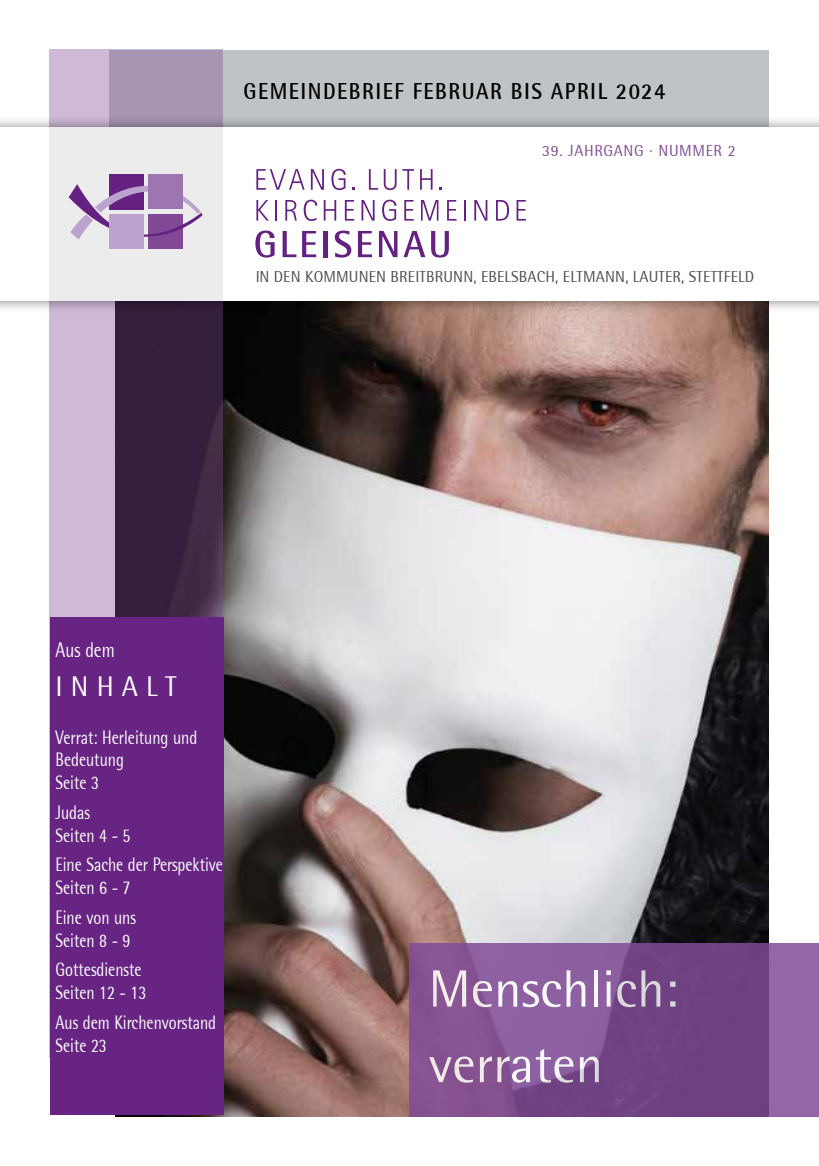
<style>
.page{position:relative;width:819px;height:1166px;background:#fff}
.page>*{position:absolute;margin:0;border:0;box-sizing:border-box;transform-origin:0 0}
.t1{font:52.5px/75.6px "Rotis Semi Sans";color:#fff}
.t2{font:28px "Rotis Semi Sans";letter-spacing:.29em;color:#fff}
.t3{font:700 22.75px "Rotis Semi Sans";letter-spacing:.07em;color:#000;scale:.93 1}
.t4{font:21px "Rotis Semi Sans";color:#fff;scale:.82 1}
.t5{font:19.25px/22.8px "Rotis Semi Sans";color:#fff;scale:.82 1}
.t6{font:15.75px "Rotis Semi Sans";letter-spacing:.01em;color:#000}
.t7{font:15.75px "Rotis Semi Sans";letter-spacing:.04em;color:#814b97}
</style>
<div class="page">
<div style="left:109px;top:50px;width:659px;height:79px;background:#bfc3c5"></div>
<img style="left:116px;top:313px;width:652px;height:803px">
<svg style="left:50px;top:50px;width:173px;height:568px;background:#7b6684"></svg>
<div style="left:50px;top:618px;width:173px;height:497px;background:#672482"></div>
<div style="left:0;top:115px;width:819px;height:198px;background:#000;opacity:.49"></div>
<div style="left:0;top:128px;width:819px;height:173px;background:#fff"></div>
<div style="left:49px;top:128px;width:173px;height:173px;background:#ececec"></div>
<div style="left:148px;top:214px;width:35px;height:34px;background:#804895"></div>
<svg style="left:69px;top:174px;width:133px;height:65px"></svg>
<div style="left:109px;top:214px;width:35px;height:34px;background:#bca3cd"></div>
<div style="left:148px;top:174px;width:35px;height:35px;background:#9d75b0"></div>
<svg style="left:255px;top:231px;width:19px;height:27px"></svg>
<svg style="left:282px;top:231px;width:14px;height:26px"></svg>
<svg style="left:302px;top:231px;width:14px;height:26px"></svg>
<hr style="left:323px;top:231px;width:4px;height:26px;background:#652181">
<svg style="left:335px;top:231px;width:16px;height:27px"></svg>
<svg style="left:358px;top:231px;width:14px;height:26px"></svg>
<svg style="left:379px;top:231px;width:18px;height:26px"></svg>
<svg style="left:403px;top:231px;width:22px;height:26px"></svg>
<svg style="left:431px;top:231px;width:18px;height:27px"></svg>
<svg style="left:256px;top:169px;width:48px;height:21px"></svg>
<svg style="left:311px;top:169px;width:13px;height:21px"></svg>
<svg style="left:331px;top:169px;width:15px;height:21px"></svg>
<svg style="left:369px;top:169px;width:9px;height:21px"></svg>
<svg style="left:384px;top:169px;width:12px;height:21px"></svg>
<svg style="left:402px;top:169px;width:12px;height:21px"></svg>
<svg style="left:420px;top:169px;width:12px;height:21px"></svg>
<svg style="left:256px;top:200px;width:13px;height:21px"></svg>
<svg style="left:275px;top:200px;width:1px;height:21px"></svg>
<svg style="left:285px;top:200px;width:12px;height:21px"></svg>
<svg style="left:304px;top:200px;width:13px;height:21px"></svg>
<svg style="left:324px;top:200px;width:12px;height:21px"></svg>
<svg style="left:345px;top:200px;width:9px;height:21px"></svg>
<svg style="left:361px;top:200px;width:13px;height:21px"></svg>
<svg style="left:382px;top:200px;width:14px;height:21px"></svg>
<svg style="left:404px;top:200px;width:10px;height:21px"></svg>
<svg style="left:421px;top:200px;width:17px;height:21px"></svg>
<svg style="left:447px;top:200px;width:9px;height:21px"></svg>
<svg style="left:464px;top:200px;width:1px;height:21px"></svg>
<svg style="left:474px;top:200px;width:13px;height:21px"></svg>
<svg style="left:496px;top:200px;width:13px;height:21px"></svg>
<svg style="left:516px;top:200px;width:10px;height:21px"></svg>
<svg style="left:409px;top:943px;width:410px;height:173px;background:#7f5090"></svg>
<p class="t3" style="left:243px;top:77px;width:455px">GEMEINDEBRIEF FEBRUAR BIS APRIL 2024</p>
<p class="t7" style="left:542px;top:141px;width:195px">39. JAHRGANG · NUMMER 2</p>
<p class="t6" style="left:255px;top:268px;width:500px">IN DEN KOMMUNEN BREITBRUNN, EBELSBACH, ELTMANN, LAUTER, STETTFELD</p>
<p class="t4" style="left:55px;top:637px;width:74px">Aus dem</p>
<h2 class="t2" style="left:55px;top:669px;width:123px">INHALT</h2>
<p class="t5" style="left:55px;top:725px;width:174px">Verrat: Herleitung und<br>Bedeutung<br>Seite 3</p>
<p class="t5" style="left:55px;top:801px;width:93px">Judas<br>Seiten 4 - 5</p>
<p class="t5" style="left:55px;top:853px;width:206px">Eine Sache der Perspektive<br>Seiten 6 - 7</p>
<p class="t5" style="left:55px;top:906px;width:100px">Eine von uns<br>Seiten 8 - 9</p>
<p class="t5" style="left:55px;top:958px;width:112px">Gottesdienste<br>Seiten 12 - 13</p>
<p class="t5" style="left:55px;top:1011px;width:197px">Aus dem Kirchenvorstand<br>Seite 23</p>
<h1 class="t1" style="left:428px;top:950px;width:251px">Menschlich: verraten</h1>
</div>
